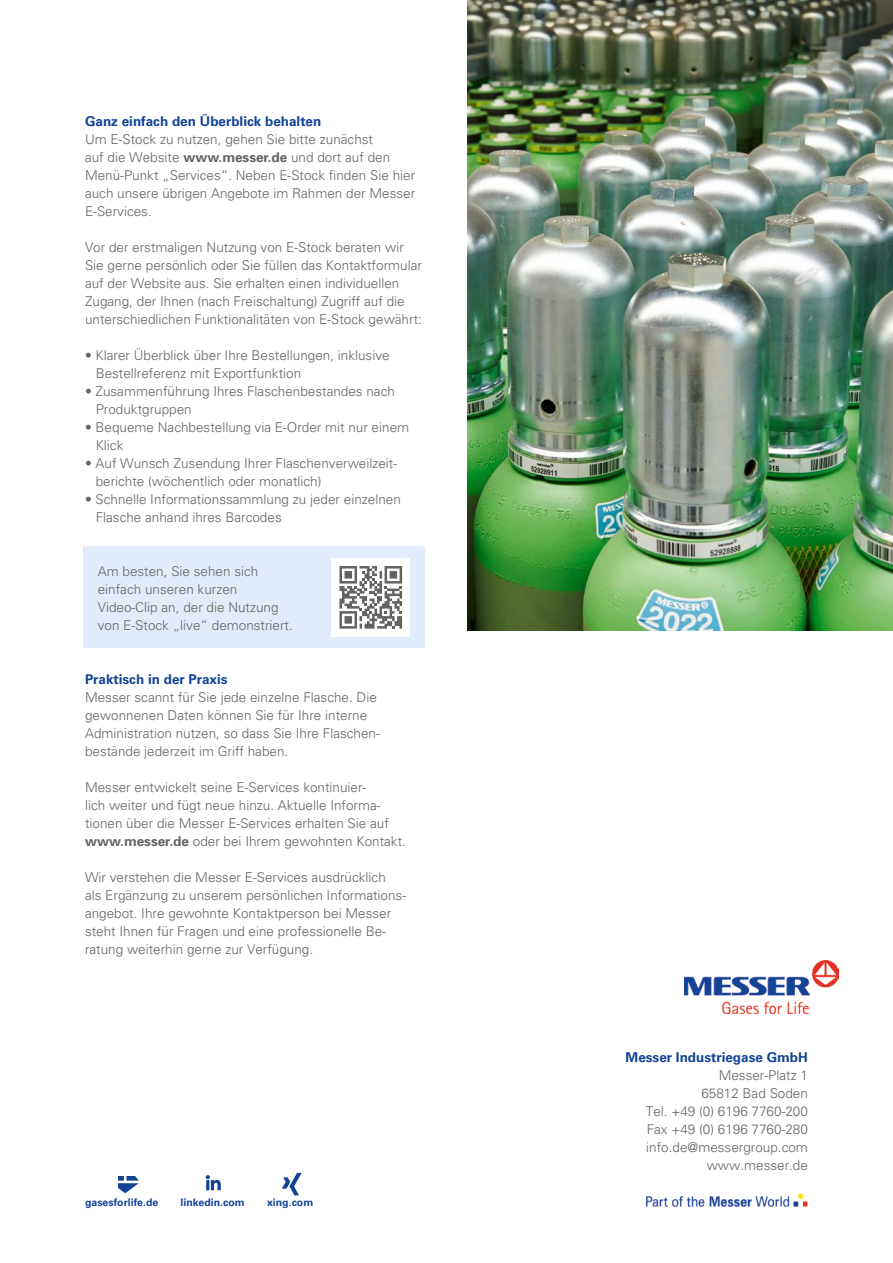
<style>
.page{position:relative;width:893px;height:1263px;background:#fff}
.page>*{position:absolute;margin:0;border:0;box-sizing:border-box;transform-origin:0 0}
.t1{font:300 13.5px/18px "Univers CE";color:#646363}
.t2{font:700 13.5px "Univers CE";color:#134395}
.t3{font:700 10.5px "Univers CE";color:#134395}
.s1{font-family:"Univers";font-weight:700}
</style>
<div class="page">
<img style="left:468px;top:0;width:425px;height:630px">
<div style="left:84px;top:547px;width:341px;height:101px;background:#e1ebf9"></div>
<div style="left:332px;top:558px;width:78px;height:78px;background:#fff"></div>
<svg style="left:339px;top:566px;width:63px;height:63px"></svg>
<svg style="left:282px;top:1173px;width:20px;height:22px"></svg>
<svg style="left:118px;top:1176px;width:21px;height:17px"></svg>
<svg style="left:206px;top:1175px;width:15px;height:15px"></svg>
<img style="left:647px;top:1193px;width:161px;height:13px">
<img style="left:685px;top:960px;width:154px;height:53px">
<p class="t2" style="left:85px;top:113px;width:238px">Ganz einfach den Überblick behalten</p>
<p class="t1" style="left:85px;top:130px;width:332px">Um E-Stock zu nutzen, gehen Sie bitte zunächst<br>auf die Website <span class="s1">www.messer.de</span> und dort auf den Menü-Punkt „Services“. Neben E-Stock finden Sie hier auch unsere übrigen Angebote im Rahmen der Messer E-Services.</p>
<p class="t1" style="left:85px;top:238px;width:338px">Vor der erstmaligen Nutzung von E-Stock beraten wir Sie gerne persönlich oder Sie füllen das Kontaktformular auf der Website aus. Sie erhalten einen individuellen Zugang, der Ihnen (nach Freischaltung) Zugriff auf die unterschiedlichen Funktionalitäten von E-Stock gewährt:</p>
<p class="t1" style="left:96px;top:346px;width:295px;text-indent:-11px">• Klarer Überblick über Ihre Bestellungen, inklusive<br>Bestellreferenz mit Exportfunktion</p>
<p class="t1" style="left:96px;top:382px;width:301px;text-indent:-11px">• Zusammenführung Ihres Flaschenbestandes nach<br>Produktgruppen</p>
<p class="t1" style="left:96px;top:418px;width:315px;text-indent:-11px">• Bequeme Nachbestellung via E-Order mit nur einem<br>Klick</p>
<p class="t1" style="left:96px;top:454px;width:303px;text-indent:-11px">• Auf Wunsch Zusendung Ihrer Flaschenverweilzeit&shy;berichte (wöchentlich oder monatlich)</p>
<p class="t1" style="left:96px;top:490px;width:307px;text-indent:-11px">• Schnelle Informationssammlung zu jeder einzelnen<br>Flasche anhand ihres Barcodes</p>
<p class="t1" style="left:98px;top:562px;width:197px">Am besten, Sie sehen sich einfach unseren kurzen<br>Video-Clip an, der die Nutzung von E-Stock „live“ demonstriert.</p>
<p class="t2" style="left:85px;top:671px;width:144px">Praktisch in der Praxis</p>
<p class="t1" style="left:85px;top:688px;width:296px">Messer scannt für Sie jede einzelne Flasche. Die gewonnenen Daten können Sie für Ihre interne Administration nutzen, so dass Sie Ihre Flaschen&shy;bestände jederzeit im Griff haben.</p>
<p class="t1" style="left:85px;top:778px;width:322px">Messer entwickelt seine E-Services kontinuier-<br>lich weiter und fügt neue hinzu. Aktuelle Informa&shy;tionen über die Messer E-Services erhalten Sie auf <span class="s1">www.messer.de</span> oder bei Ihrem gewohnten Kontakt.</p>
<p class="t1" style="left:85px;top:868px;width:323px">Wir verstehen die Messer E-Services ausdrücklich<br>als Ergänzung zu unserem persönlichen Informations&shy;angebot. Ihre gewohnte Kontaktperson bei Messer steht Ihnen für Fragen und eine professionelle Be&shy;ratung weiterhin gerne zur Verfügung.</p>
<p class="t3" style="left:85px;top:1196px;width:75px">gasesforlife.de</p>
<p class="t3" style="left:180px;top:1196px;width:66px">linkedin.com</p>
<p class="t3" style="left:267px;top:1196px;width:48px">xing.com</p>
<p class="t2" style="left:626px;top:1049px;width:184px">Messer Industriegase GmbH</p>
<p class="t1" style="left:646px;top:1066px;width:164px;text-align:right">Messer-Platz 1<br>65812 Bad Soden<br>Tel. +49 (0) 6196 7760-200<br>Fax +49 (0) 6196 7760-280 info.de@messergroup.com www.messer.de</p>
</div>
